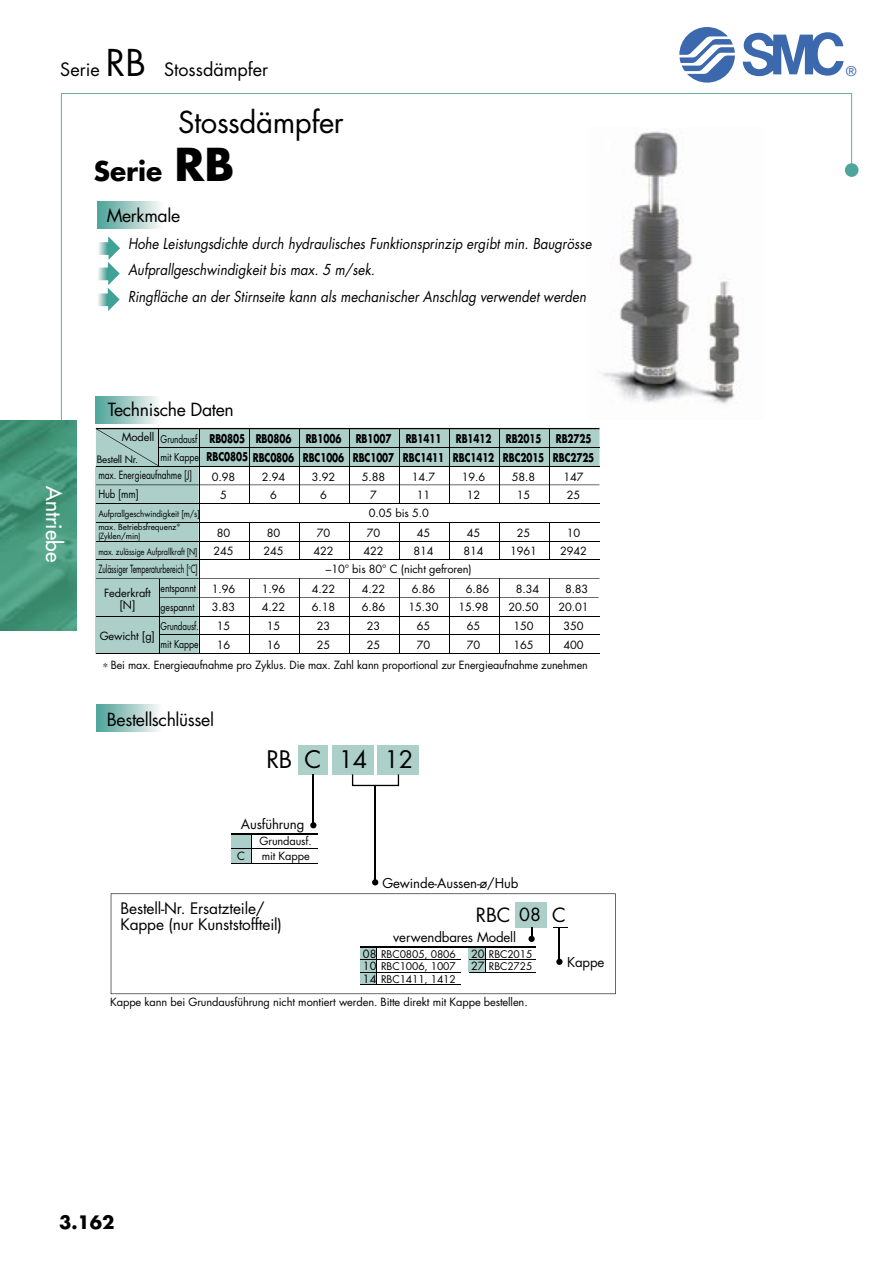
<style>
.page{position:relative;width:893px;height:1263px;background:#fff}
.page>*{position:absolute;margin:0;border:0;box-sizing:border-box;transform-origin:0 0}
.t1{font:29.4px "Futura";letter-spacing:-.015em;color:#000}
.t2{font:700 26.4px "Futura";color:#000}
.t3{font:23.55px "Futura";color:#000}
.t4{font:21px "Futura";color:#fff}
.t5{font:19.05px "Futura";color:#000}
.t6{font:18px "Futura";color:#000}
.Page_No_s{font:700 18px "Futura";color:#000}
.t7{font:17.7px "Futura";letter-spacing:-.02em;color:#000}
.t8{font:15.45px/16.2px "Futura";letter-spacing:-.01em;color:#000}
.t9{font:italic 14.7px/26.4px "Futura";color:#000;scale:.9 1}
.t10{font:13.65px "Helvetica Neue";color:#3c68ae}
.t11{font:13.2px "Futura";letter-spacing:-.01em;color:#000}
.t12{font:700 11.7px/18.6px "Futura";letter-spacing:-.01em;color:#000;scale:.75 1}
.t13{font:11.1px/18.6px "Futura";letter-spacing:-.01em;color:#000;text-align:center}
.t14{font:11.1px "Futura";letter-spacing:-.01em;color:#000;scale:.63 1}
.t15{font:11.1px/18.6px "Futura";letter-spacing:-.01em;color:#000;scale:.77 1}
.t16{font:10.5px/18.6px "Futura";letter-spacing:-.01em;color:#000;scale:.83 1}
.t17{font:10.5px/18.6px "Futura";letter-spacing:-.01em;color:#000;scale:.79 1}
.t18{font:10.35px/12.5px "Futura";letter-spacing:-.01em;color:#000;text-align:justify}
.t19{font:9.9px "Futura";letter-spacing:-.025em;color:#000}
.t20{font:8.85px "Futura";letter-spacing:-.01em;color:#000;scale:.83 1}
.t21{font:8.85px "Futura";letter-spacing:-.01em;color:#000;scale:.9 1}
.t22{font:8.25px/8.9px "Futura";letter-spacing:-.01em;color:#000}
.s1{font-size:36px}
.s2{font-size:44.1px}
.s3{font-size:11.1px}
</style>
<div class="page">
<svg style="left:61px;top:93px;width:791px;height:327px"></svg>
<div style="left:845px;top:163px;width:13px;height:14px;background:#4fa59c;border-radius:50%"></div>
<img style="left:0;top:420px;width:77px;height:210px">
<svg style="left:743px;top:32px;width:101px;height:44px"></svg>
<svg style="left:679px;top:27px;width:56px;height:56px"></svg>
<div style="left:97px;top:704px;width:70px;height:28px;background:linear-gradient(to right,#4ea097,#fff)"></div>
<div style="left:95px;top:396px;width:70px;height:27px;background:linear-gradient(to right,#4ca096,#fffefe)"></div>
<div style="left:98px;top:202px;width:70px;height:27px;background:linear-gradient(to right,#4da097,#fffefe)"></div>
<svg style="left:94px;top:236px;width:26px;height:75px"></svg>
<img style="left:588px;top:128px;width:175px;height:291px">
<svg style="left:95px;top:428px;width:504px;height:226px"></svg>
<svg style="left:372px;top:879px;width:6px;height:6px"></svg>
<svg style="left:310px;top:822px;width:6px;height:6px"></svg>
<div style="left:298px;top:745px;width:30px;height:29px;background:#accfca"></div>
<div style="left:332px;top:745px;width:41px;height:29px;background:#accfca"></div>
<div style="left:378px;top:745px;width:41px;height:29px;background:#accfca"></div>
<hr style="left:313px;top:774px;width:1px;height:52px;background:#000">
<hr style="left:375px;top:785px;width:1px;height:96px;background:#000">
<svg style="left:352px;top:774px;width:47px;height:12px"></svg>
<div style="left:231px;top:834px;width:20px;height:29px;background:#accfca"></div>
<hr style="left:231px;top:848px;width:87px;height:1px;background:#000">
<hr style="left:231px;top:863px;width:87px;height:1px;background:#000">
<hr style="left:251px;top:834px;width:1px;height:30px;background:#000">
<hr style="left:231px;top:833px;width:87px;height:2px;background:#000">
<svg style="left:111px;top:893px;width:505px;height:101px"></svg>
<svg style="left:531px;top:927px;width:1px;height:13px"></svg>
<hr style="left:559px;top:927px;width:1px;height:34px;background:#000">
<hr style="left:377px;top:947px;width:1px;height:38px;background:#000">
<svg style="left:485px;top:948px;width:1px;height:24px"></svg>
<svg style="left:553px;top:927px;width:14px;height:1px"></svg>
<hr style="left:469px;top:959px;width:66px;height:1px;background:#000">
<hr style="left:360px;top:947px;width:175px;height:1px;background:#000">
<hr style="left:360px;top:959px;width:100px;height:1px;background:#000">
<hr style="left:469px;top:972px;width:66px;height:1px;background:#000">
<hr style="left:360px;top:972px;width:100px;height:1px;background:#000">
<hr style="left:360px;top:984px;width:100px;height:1px;background:#000">
<p class="t6" style="left:60px;top:57px;width:209px">Serie <span class="s1">RB</span> Stossdämpfer</p>
<p class="t1" style="left:178px;top:101px;width:167px">Stossdämpfer</p>
<p class="t2" style="left:94px;top:152px;width:142px">Serie <span class="s2">RB</span></p>
<p class="t7" style="left:107px;top:203px;width:75px">Merkmale</p>
<p class="t9" style="left:128px;top:230px;width:517px">Hohe Leistungsdichte durch hydraulisches Funktionsprinzip ergibt min. Baugrösse<br>Aufprallgeschwindigkeit bis max. 5 m/sek.<br>Ringfläche an der Stirnseite kann als mechanischer Anschlag verwendet werden</p>
<p class="t4" style="left:68px;top:486px;width:77px;rotate:90deg">Antriebe</p>
<p class="t7" style="left:108px;top:397px;width:127px">Technische Daten</p>
<p class="t13" style="left:122px;top:427px;width:34px">Modell</p>
<p class="t19" style="left:97px;top:452px;width:43px">Bestell Nr.</p>
<p class="t17" style="left:161px;top:429px;width:50px">Grundausf mit Kappe</p>
<p class="t15" style="left:98px;top:466px;width:123px">max. Energieaufnahme [J]<br>Hub [mm]</p>
<p class="t21" style="left:98px;top:507px;width:114px">Aufprallgeschwindigkeit [m/s]</p>
<p class="t22" style="left:98px;top:522px;width:84px">max. Betriebsfrequenz∗ (Zyklen/min)</p>
<p class="t20" style="left:98px;top:545px;width:121px">max. zulässige Aufprallkraft [N]</p>
<p class="t14" style="left:98px;top:562px;width:159px">Zulässiger Temperaturbereich [<sup>o</sup>C]</p>
<p class="t16" style="left:161px;top:579px;width:48px">entspannt gespannt<br>Grundausf. mit Kappe</p>
<p class="t13" style="left:104px;top:586px;width:48px;line-height:12.5px">Federkraft [N]</p>
<p class="t13" style="left:100px;top:626px;width:57px">Gewicht [g]</p>
<p class="t12" style="left:207px;top:428px;width:118px;line-height:19px">RB0805<br>RBC0805 RBC0806</p>
<p class="t13" style="left:212px;top:467px;width:25px">0.98<br>5</p>
<p class="t13" style="left:213px;top:523px;width:22px">80<br>245</p>
<p class="t13" style="left:212px;top:579px;width:25px">1.96<br>3.83<br>15<br>16</p>
<p class="t12" style="left:256px;top:429px;width:49px">RB0806</p>
<p class="t13" style="left:262px;top:467px;width:25px">2.94<br>6</p>
<p class="t13" style="left:263px;top:523px;width:22px">80<br>245</p>
<p class="t13" style="left:262px;top:579px;width:25px">1.96<br>4.22<br>15<br>16</p>
<p class="t12" style="left:453px;top:429px;width:57px">RB1412<br>RBC1412</p>
<p class="t13" style="left:462px;top:467px;width:25px">19.6<br>12</p>
<p class="t13" style="left:464px;top:523px;width:22px">45<br>814</p>
<p class="t13" style="left:466px;top:579px;width:25px">6.86</p>
<p class="t13" style="left:459px;top:598px;width:32px">15.98</p>
<p class="t13" style="left:467px;top:616px;width:15px">65</p>
<p class="t13" style="left:467px;top:635px;width:15px">70</p>
<p class="t12" style="left:353px;top:429px;width:57px">RB1007<br>RBC1007</p>
<p class="t13" style="left:362px;top:467px;width:25px">5.88<br>7</p>
<p class="t13" style="left:363px;top:523px;width:22px">70<br>422</p>
<p class="t13" style="left:362px;top:579px;width:25px">4.22<br>6.86<br>23<br>25</p>
<p class="t12" style="left:303px;top:429px;width:57px">RB1006<br>RBC1006</p>
<p class="t13" style="left:312px;top:467px;width:25px">3.92<br>6</p>
<p class="t13" style="left:313px;top:523px;width:22px">70<br>422</p>
<p class="t13" style="left:312px;top:579px;width:25px">4.22<br>6.18<br>23<br>25</p>
<p class="t12" style="left:403px;top:429px;width:57px">RB1411<br>RBC1411</p>
<p class="t13" style="left:412px;top:467px;width:25px">14.7<br>11</p>
<p class="t13" style="left:413px;top:523px;width:22px">45<br>814</p>
<p class="t13" style="left:409px;top:579px;width:32px">6.86<br>15.30<br>65<br>70</p>
<p class="t13" style="left:369px;top:503px;width:61px">0.05 bis 5.0</p>
<p class="t13" style="left:326px;top:559px;width:147px">–10° bis 80° C (nicht gefroren)</p>
<p class="t12" style="left:503px;top:429px;width:57px">RB2015<br>RBC2015</p>
<p class="t13" style="left:512px;top:467px;width:25px">58.8<br>15</p>
<p class="t13" style="left:510px;top:523px;width:28px">25<br>1961</p>
<p class="t13" style="left:516px;top:579px;width:25px">8.34</p>
<p class="t13" style="left:509px;top:598px;width:32px">20.50</p>
<p class="t13" style="left:514px;top:616px;width:22px">150</p>
<p class="t13" style="left:514px;top:635px;width:22px">165</p>
<p class="t12" style="left:553px;top:429px;width:57px">RB2725<br>RBC2725</p>
<p class="t13" style="left:564px;top:467px;width:22px">147<br>25</p>
<p class="t13" style="left:560px;top:523px;width:28px">10<br>2942</p>
<p class="t13" style="left:559px;top:579px;width:32px">8.83<br>20.01<br>350<br>400</p>
<p class="t13" style="left:103px;top:656px;width:486px">∗ Bei max. Energieaufnahme pro Zyklus. Die max. Zahl kann proportional zur Energieaufnahme zunehmen</p>
<p class="t7" style="left:107px;top:707px;width:109px">Bestellschlüssel</p>
<p class="t3" style="left:266px;top:743px;width:27px">RB</p>
<p class="t3" style="left:305px;top:743px;width:110px">C 14 12</p>
<p class="t11" style="left:241px;top:815px;width:65px">Ausführung</p>
<p class="t13" style="left:237px;top:847px;width:9px">C</p>
<p class="t13" style="left:259px;top:834px;width:54px;line-height:14.5px;text-align:left">Grundausf. mit Kappe</p>
<p class="t11" style="left:382px;top:874px;width:137px">Gewinde-Aussen-ø/Hub</p>
<p class="t8" style="left:121px;top:900px;width:163px">Bestell-Nr. Ersatzteile/<br>Kappe (nur Kunststoffteil)</p>
<p class="t5" style="left:476px;top:902px;width:36px">RBC</p>
<p class="t5" style="left:552px;top:902px;width:15px">C</p>
<p class="t7" style="left:519px;top:902px;width:23px">08</p>
<p class="t11" style="left:393px;top:928px;width:124px">verwendbares Modell</p>
<p class="t18" style="left:363px;top:948px;width:94px"><span class="s3">08</span> RBC0805, 0806<br><span class="s3">10</span> RBC1006, 1007<br><span class="s3">14</span> RBC1411, 1412</p>
<p class="t18" style="left:471px;top:948px;width:63px"><span class="s3">20</span> RBC2015<br><span class="s3">27</span> RBC2725</p>
<p class="t11" style="left:567px;top:953px;width:39px">Kappe</p>
<p class="t13" style="left:110px;top:993px;width:419px">Kappe kann bei Grundausführung nicht montiert werden. Bitte direkt mit Kappe bestellen.</p>
<p class="Page_No_s" style="left:59px;top:1210px;width:57px">3.162</p>
<p class="t10" style="left:846px;top:63px;width:12px">®</p>
</div>
